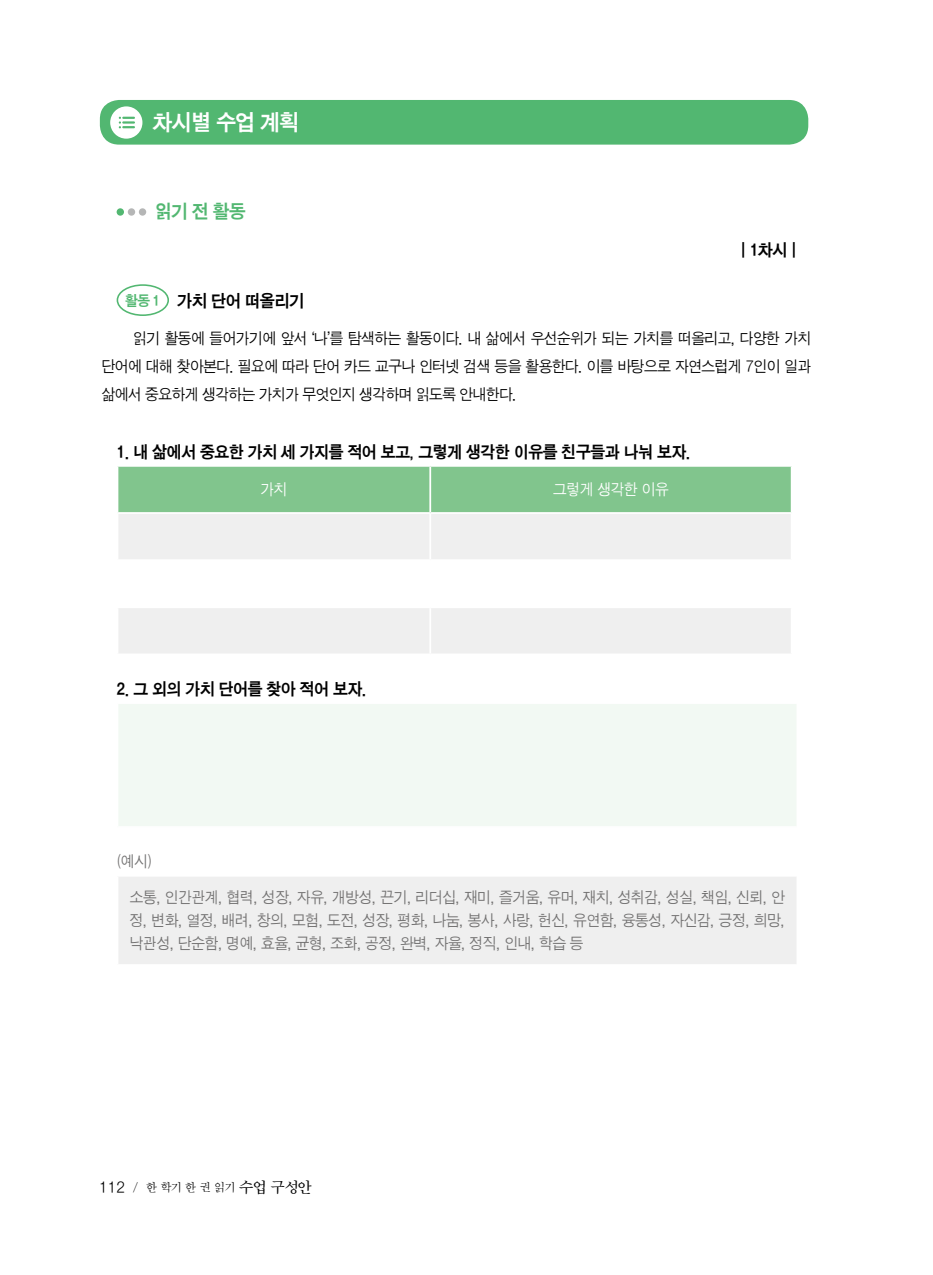
<style>
.page{position:relative;width:933px;height:1275px;background:#fff}
.page>*{position:absolute;margin:0;border:0;box-sizing:border-box;transform-origin:0 0}
.t1{font:22.75px "SD Gothic c Bd";letter-spacing:-.02em;color:#fff;scale:.96 1}
.t2{font:19.25px "SD Gothic c Bd";color:#52b771;scale:.96 1}
.t3{font:17.5px "SD Gothic c Bd";letter-spacing:-.02em;color:#000;scale:.96 1}
.t4{font:17.15px "SD Gothic c Bd";letter-spacing:-.02em;color:#000;scale:.96 1}
.t5{font:15.75px/22.8px "SD Gothic a Lt";letter-spacing:-.015em;color:#727171;text-align:justify;scale:.96 1}
.t6{font:15.75px/28px "SD Gothic a Lt";letter-spacing:-.025em;color:#000;text-align:justify;scale:.96 1}
.t7{font:15.75px "SD Gothic a Lt";letter-spacing:-.015em;color:#fff;scale:.96 1}
.t8{font:12.25px "SD Myeongjo a Lt";color:#000}
.s1{font-size:14.7px;color:#52b771}
.s2{font-family:"SD Gothic a Lt";font-size:15.75px}
.s3{font-family:"SD Myeongjo b Md";font-size:15.75px}
</style>
<div class="page">
<div style="left:100px;top:100px;width:708px;height:45px;background:#52b771;border-radius:19px"></div>
<svg style="left:110px;top:106px;width:32px;height:33px"></svg>
<div style="left:117px;top:208px;width:7px;height:8px;background:#52b771;border-radius:50%"></div>
<div style="left:128px;top:208px;width:7px;height:8px;background:#b5b6b6;border-radius:50%"></div>
<div style="left:139px;top:208px;width:7px;height:8px;background:#b5b6b6;border-radius:50%"></div>
<div style="left:117px;top:284px;width:52px;height:32px;border:2px solid #52b771;border-radius:50%"></div>
<div style="left:118px;top:467px;width:672px;height:45px;background:#81c58d"></div>
<div style="left:119px;top:514px;width:671px;height:139px;background:#efefef"></div>
<svg style="left:119px;top:561px;width:671px;height:45px"></svg>
<hr style="left:429px;top:467px;width:2px;height:45px;background:#fff">
<hr style="left:429px;top:514px;width:2px;height:45px;background:#fff">
<hr style="left:117px;top:559px;width:313px;height:2px;background:#fff">
<hr style="left:430px;top:559px;width:362px;height:2px;background:#fff">
<hr style="left:429px;top:561px;width:2px;height:45px;background:#fff">
<hr style="left:117px;top:606px;width:313px;height:2px;background:#fff">
<hr style="left:430px;top:606px;width:362px;height:2px;background:#fff">
<hr style="left:429px;top:608px;width:2px;height:45px;background:#fff">
<div style="left:117px;top:703px;width:680px;height:124px;background:#f2f9f3"></div>
<hr style="left:117px;top:702px;width:681px;height:2px;background:#fff">
<hr style="left:117px;top:704px;width:1px;height:122px;background:#fff">
<hr style="left:796px;top:704px;width:2px;height:122px;background:#fff">
<hr style="left:117px;top:826px;width:681px;height:2px;background:#fff">
<div style="left:117px;top:876px;width:680px;height:89px;background:#efefef"></div>
<hr style="left:117px;top:875px;width:681px;height:2px;background:#fff">
<hr style="left:117px;top:877px;width:1px;height:87px;background:#fff">
<hr style="left:796px;top:877px;width:2px;height:87px;background:#fff">
<hr style="left:117px;top:964px;width:681px;height:2px;background:#fff">
<h1 class="t1" style="left:153px;top:111px;width:154px">차시별 수업 계획</h1>
<p class="t2" style="left:155px;top:202px;width:96px">읽기 전 활동</p>
<p class="t4" style="left:741px;top:242px;width:59px">| 1차시 |</p>
<p class="t3" style="left:125px;top:292px;width:188px"><span class="s1">활동 1</span> 가치 단어 떠올리기</p>
<p class="t6" style="left:102px;top:325px;width:740px;text-indent:31px">읽기 활동에 들어가기에 앞서 ‘나’를 탐색하는 활동이다. 내 삶에서 우선순위가 되는 가치를 떠올리고, 다양한 가치 단어에 대해 찾아본다. 필요에 따라 단어 카드 교구나 인터넷 검색 등을 활용한다. 이를 바탕으로 자연스럽게 7인이 일과 삶에서 중요하게 생각하는 가치가 무엇인지 생각하며 읽도록 안내한다.</p>
<p class="t4" style="left:117px;top:443px;width:599px">1. 내 삶에서 중요한 가치 세 가지를 적어 보고, 그렇게 생각한 이유를 친구들과 나눠 보자.</p>
<p class="t7" style="left:260px;top:482px;width:30px">가치</p>
<p class="t7" style="left:553px;top:482px;width:122px">그렇게 생각한 이유</p>
<p class="t4" style="left:117px;top:680px;width:262px">2. 그 외의 가치 단어를 찾아 적어 보자.</p>
<p class="t5" style="left:117px;top:850px;width:39px">(예시)</p>
<p class="t5" style="left:130px;top:886px;width:684px">소통, 인간관계, 협력, 성장, 자유, 개방성, 끈기, 리더십, 재미, 즐거움, 유머, 재치, 성취감, 성실, 책임, 신뢰, 안 정, 변화, 열정, 배려, 창의, 모험, 도전, 성장, 평화, 나눔, 봉사, 사랑, 헌신, 유연함, 융통성, 자신감, 긍정, 희망, 낙관성, 단순함, 명예, 효율, 균형, 조화, 공정, 완벽, 자율, 정직, 인내, 학습 등</p>
<p class="t8" style="left:99px;top:1182px;width:214px"><span class="s2">112</span> / 한 학기 한 권 읽기 <span class="s3">수업 구성안</span></p>
</div>
